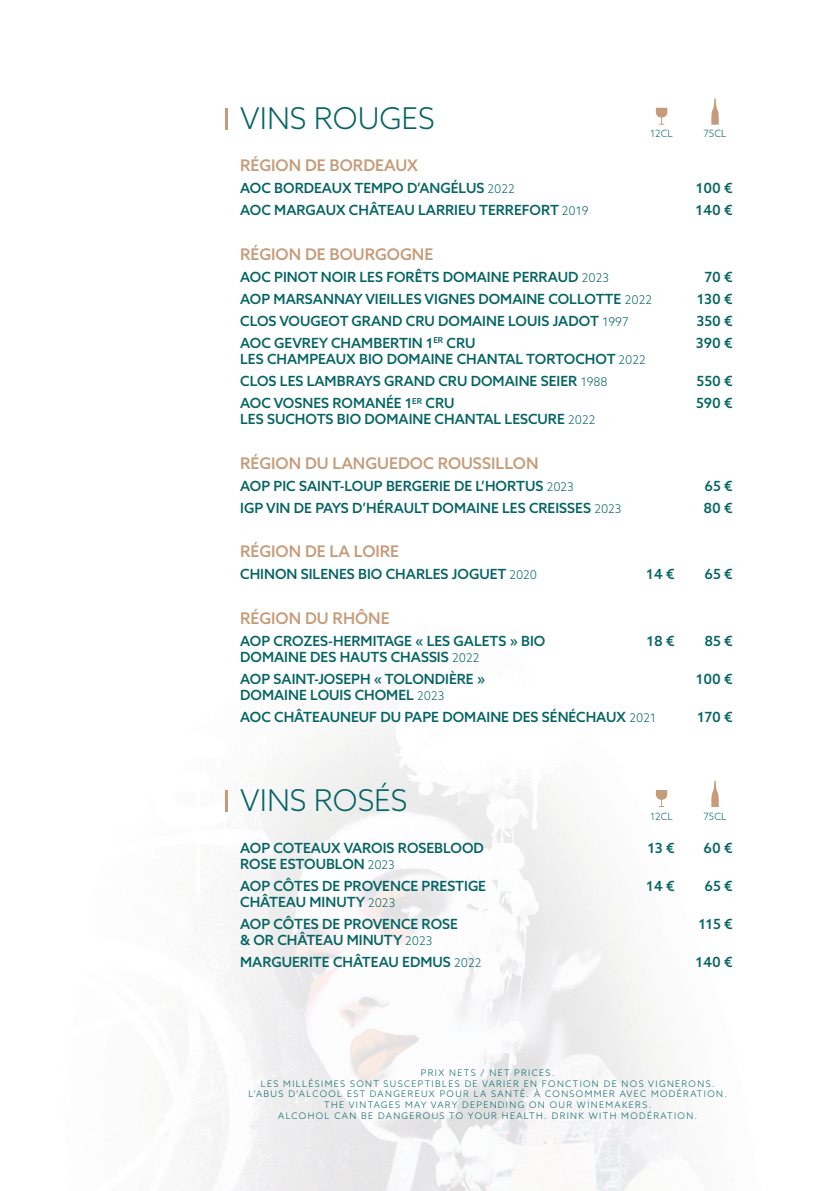
<style>
.page{position:relative;width:840px;height:1191px;background:#fff}
.page>*{position:absolute;margin:0;border:0;box-sizing:border-box;transform-origin:0 0}
.t1{font:300 30px "Azo Sans";color:#046463}
.t2{font:500 16px "Azo Sans";color:#c69b79}
.t3{font:500 14px "Azo Sans";color:#046463}
.t4{font:300 10px "Azo Sans";color:#046463}
.t5{font:300 9px/10.8px "Azo Sans";letter-spacing:.15em;color:#046463;text-align:center}
.s1{font-weight:300;font-size:12px}
</style>
<div class="page">
<img style="left:186px;top:107px;width:533px;height:1084px">
<hr style="left:225px;top:108px;width:2px;height:21px;background:#c69b79">
<hr style="left:225px;top:790px;width:2px;height:22px;background:#c69b79">
<svg style="left:711px;top:98px;width:7px;height:27px"></svg>
<svg style="left:655px;top:108px;width:12px;height:17px"></svg>
<svg style="left:711px;top:780px;width:7px;height:27px"></svg>
<svg style="left:655px;top:790px;width:12px;height:17px"></svg>
<p class="t1" style="left:240px;top:100px;width:196px">VINS ROUGES</p>
<p class="t2" style="left:240px;top:155px;width:179px">RÉGION DE BORDEAUX</p>
<p class="t3" style="left:240px;top:179px;width:276px">AOC BORDEAUX TEMPO D’ANGÉLUS <span class="s1">2022</span></p>
<p class="t3" style="left:696px;top:179px;width:38px">100 €</p>
<p class="t3" style="left:240px;top:201px;width:350px">AOC MARGAUX CHÂTEAU LARRIEU TERREFORT <span class="s1">2019</span></p>
<p class="t3" style="left:695px;top:201px;width:38px">140 €</p>
<p class="t2" style="left:240px;top:243px;width:194px">RÉGION DE BOURGOGNE</p>
<p class="t3" style="left:240px;top:268px;width:370px">AOC PINOT NOIR LES FORÊTS DOMAINE PERRAUD <span class="s1">2023</span></p>
<p class="t3" style="left:704px;top:268px;width:30px">70 €</p>
<p class="t3" style="left:240px;top:290px;width:413px">AOP MARSANNAY VIEILLES VIGNES DOMAINE COLLOTTE <span class="s1">2022</span></p>
<p class="t3" style="left:696px;top:290px;width:37px">130 €</p>
<p class="t3" style="left:240px;top:312px;width:390px">CLOS VOUGEOT GRAND CRU DOMAINE LOUIS JADOT <span class="s1">1997</span></p>
<p class="t3" style="left:696px;top:312px;width:38px">350 €</p>
<p class="t3" style="left:240px;top:334px;width:237px">AOC GEVREY CHAMBERTIN 1<sup>ER</sup> CRU</p>
<p class="t3" style="left:695px;top:334px;width:38px">390 €</p>
<p class="t3" style="left:240px;top:350px;width:407px">LES CHAMPEAUX BIO DOMAINE CHANTAL TORTOCHOT <span class="s1">2022</span></p>
<p class="t3" style="left:240px;top:372px;width:369px">CLOS LES LAMBRAYS GRAND CRU DOMAINE SEIER <span class="s1">1988</span></p>
<p class="t3" style="left:696px;top:372px;width:38px">550 €</p>
<p class="t3" style="left:240px;top:394px;width:216px">AOC VOSNES ROMANÉE 1<sup>ER</sup> CRU</p>
<p class="t3" style="left:695px;top:394px;width:38px">590 €</p>
<p class="t3" style="left:240px;top:410px;width:356px">LES SUCHOTS BIO DOMAINE CHANTAL LESCURE <span class="s1">2022</span></p>
<p class="t2" style="left:240px;top:452px;width:299px">RÉGION DU LANGUEDOC ROUSSILLON</p>
<p class="t3" style="left:240px;top:476px;width:335px">AOP PIC SAINT-LOUP BERGERIE DE L’HORTUS <span class="s1">2023</span></p>
<p class="t3" style="left:704px;top:476px;width:30px">65 €</p>
<p class="t3" style="left:240px;top:499px;width:382px">IGP VIN DE PAYS D’HÉRAULT DOMAINE LES CREISSES <span class="s1">2023</span></p>
<p class="t3" style="left:703px;top:499px;width:31px">80 €</p>
<p class="t2" style="left:240px;top:541px;width:160px">RÉGION DE LA LOIRE</p>
<p class="t3" style="left:240px;top:565px;width:298px">CHINON SILENES BIO CHARLES JOGUET <span class="s1">2020</span></p>
<p class="t3" style="left:646px;top:565px;width:30px">14 €</p>
<p class="t3" style="left:704px;top:565px;width:30px">65 €</p>
<p class="t2" style="left:240px;top:607px;width:151px">RÉGION DU RHÔNE</p>
<p class="t3" style="left:240px;top:631px;width:306px">AOP CROZES-HERMITAGE « LES GALETS » BIO</p>
<p class="t3" style="left:646px;top:631px;width:29px">18 €</p>
<p class="t3" style="left:704px;top:631px;width:30px">85 €</p>
<p class="t3" style="left:240px;top:647px;width:240px">DOMAINE DES HAUTS CHASSIS <span class="s1">2022</span></p>
<p class="t3" style="left:240px;top:669px;width:246px">AOP SAINT-JOSEPH « TOLONDIÈRE »</p>
<p class="t3" style="left:696px;top:669px;width:38px">100 €</p>
<p class="t3" style="left:240px;top:685px;width:205px">DOMAINE LOUIS CHOMEL <span class="s1">2023</span></p>
<p class="t3" style="left:240px;top:708px;width:417px">AOC CHÂTEAUNEUF DU PAPE DOMAINE DES SÉNÉCHAUX <span class="s1">2021</span></p>
<p class="t3" style="left:697px;top:708px;width:37px">170 €</p>
<p class="t4" style="left:649px;top:127px;width:24px">12CL</p>
<p class="t4" style="left:703px;top:127px;width:25px">75CL</p>
<p class="t1" style="left:240px;top:781px;width:169px">VINS ROSÉS</p>
<p class="t3" style="left:240px;top:839px;width:245px">AOP COTEAUX VAROIS ROSEBLOOD</p>
<p class="t3" style="left:647px;top:839px;width:28px">13 €</p>
<p class="t3" style="left:703px;top:839px;width:31px">60 €</p>
<p class="t3" style="left:240px;top:855px;width:156px">ROSE ESTOUBLON <span class="s1">2023</span></p>
<p class="t3" style="left:240px;top:877px;width:247px">AOP CÔTES DE PROVENCE PRESTIGE</p>
<p class="t3" style="left:646px;top:877px;width:30px">14 €</p>
<p class="t3" style="left:704px;top:877px;width:30px">65 €</p>
<p class="t3" style="left:240px;top:893px;width:156px">CHÂTEAU MINUTY <span class="s1">2023</span></p>
<p class="t3" style="left:240px;top:915px;width:219px">AOP CÔTES DE PROVENCE ROSE</p>
<p class="t3" style="left:698px;top:915px;width:35px">115 €</p>
<p class="t3" style="left:240px;top:931px;width:193px">&amp; OR CHÂTEAU MINUTY <span class="s1">2023</span></p>
<p class="t3" style="left:240px;top:953px;width:243px">MARGUERITE CHÂTEAU EDMUS <span class="s1">2022</span></p>
<p class="t3" style="left:695px;top:953px;width:38px">140 €</p>
<p class="t4" style="left:649px;top:810px;width:24px">12CL</p>
<p class="t4" style="left:703px;top:810px;width:25px">75CL</p>
<p class="t5" style="left:248px;top:1067px;width:480px">PRIX NETS / NET PRICES.<br>LES MILLÉSIMES SONT SUSCEPTIBLES DE VARIER EN FONCTION DE NOS VIGNERONS.<br>L’ABUS D’ALCOOL EST DANGEREUX POUR LA SANTÉ. À CONSOMMER AVEC MODÉRATION.<br>THE VINTAGES MAY VARY DEPENDING ON OUR WINEMAKERS.<br>ALCOHOL CAN BE DANGEROUS TO YOUR HEALTH. DRINK WITH MODÉRATION.</p>
</div>
